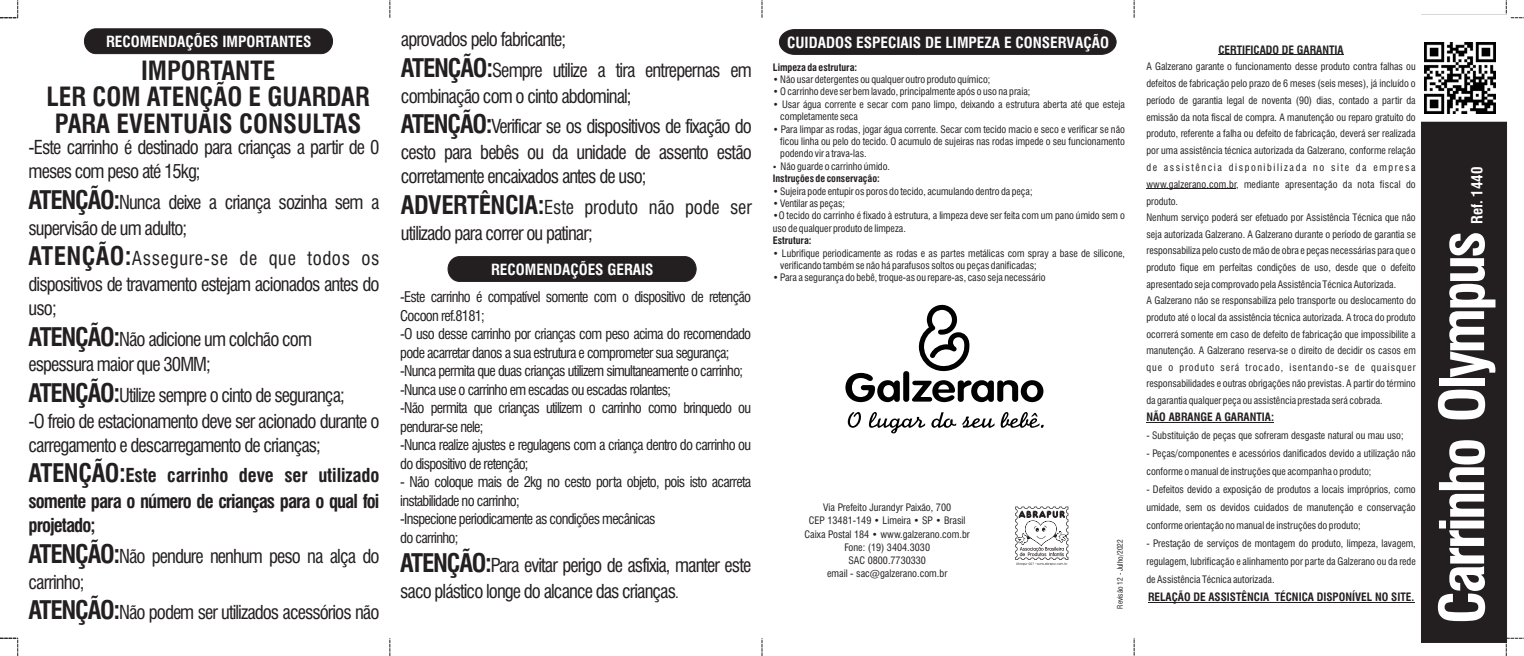
<style>
.page{position:relative;width:1524px;height:656px;background:#fff}
.page>*{position:absolute;margin:0;border:0;box-sizing:border-box;transform-origin:0 0}
.t1{font:700 condensed 60px "Swiss 721 BT";letter-spacing:-.05em;color:#fff}
.t2{font:700 condensed 25.75px/26.6px "Swiss 721 BT";color:#231f20;text-align:center}
.t3{font:condensed 18.75px/24.9px "Swiss 721 BT";letter-spacing:-.05em;color:#231f20}
.t4{font:700 condensed 18.75px/24.9px "Swiss 721 BT";letter-spacing:-.05em;color:#231f20;text-align:justify}
.t5{font:700 condensed 15px "Swiss 721 BT";color:#fff}
.t6{font:condensed 14.38px/18.5px "Swiss 721 BT";letter-spacing:-.05em;color:#231f20}
.t7{font:700 condensed 11.25px "Swiss 721 BT";color:#231f20}
.t8{font:700 condensed 11.25px "Swiss 721 BT";color:#222}
.t9{font:condensed 10px/12.4px "Swiss 721 BT";color:#231f20}
.t10{font:condensed 10px/16.8px "Swiss 721 BT";color:#222;text-align:justify}
.t11{font:700 condensed 10px "Swiss 721 BT";color:#231f20}
.t12{font:condensed 7.5px "Swiss 721 BT";color:#231f20}
.s1{font-weight:700;font-size:25px}
.s2{font-size:25px}
.s3{font-size:15px}
.s4{color:#231f20}
.s5{color:#222}
</style>
<div class="page">
<svg style="left:1134px;top:0;width:1px;height:18px"></svg>
<svg style="left:1134px;top:637px;width:1px;height:18px"></svg>
<svg style="left:389px;top:0;width:1px;height:18px"></svg>
<svg style="left:389px;top:638px;width:1px;height:18px"></svg>
<svg style="left:761px;top:0;width:1px;height:18px"></svg>
<svg style="left:761px;top:638px;width:1px;height:18px"></svg>
<svg style="left:0;top:637px;width:18px;height:19px"></svg>
<svg style="left:0;top:0;width:18px;height:18px"></svg>
<svg style="left:1506px;top:637px;width:18px;height:19px"></svg>
<svg style="left:848px;top:412px;width:13px;height:15px"></svg>
<svg style="left:869px;top:412px;width:56px;height:21px"></svg>
<svg style="left:931px;top:412px;width:25px;height:15px"></svg>
<svg style="left:962px;top:416px;width:32px;height:11px"></svg>
<svg style="left:1000px;top:412px;width:43px;height:15px"></svg>
<svg style="left:845px;top:304px;width:198px;height:98px"></svg>
<hr style="left:1218px;top:55px;width:125px;height:1px;background:#222">
<hr style="left:1146px;top:189px;width:90px;height:1px;background:#231f20">
<hr style="left:1146px;top:422px;width:128px;height:1px;background:#231f20">
<hr style="left:1148px;top:602px;width:266px;height:1px;background:#231f20">
<div style="left:84px;top:28px;width:249px;height:26px;background:#231f20;border:1px solid #231f20;border-radius:12px"></div>
<div style="left:448px;top:256px;width:248px;height:26px;background:#231f20;border:1px solid #231f20;border-radius:12px"></div>
<svg style="left:779px;top:29px;width:338px;height:26px;background:#282425"></svg>
<svg style="left:1015px;top:506px;width:53px;height:59px"></svg>
<div style="left:1421px;top:122px;width:86px;height:521px;background:#231f20"></div>
<svg style="left:1421px;top:0;width:103px;height:122px"></svg>
<img style="left:1424px;top:43px;width:71px;height:71px">
<h3 class="t5" style="left:106px;top:36px;width:207px">RECOMENDAÇÕES IMPORTANTES</h3>
<h2 class="t2" style="left:46px;top:60px;width:325px">IMPORTANTE<br>LER COM ATENÇÃO E GUARDAR<br>PARA EVENTUAIS CONSULTAS</h2>
<h3 class="t3" style="left:29px;top:137px;width:352px;line-height:24.1px">-Este carrinho é destinado para crianças a partir de 0 meses com peso até 15kg;</h3>
<h3 class="t3" style="left:29px;top:191px;width:352px;line-height:25.8px"><span class="s1">ATENÇÃO:</span>Nunca deixe a criança sozinha sem a supervisão de um adulto;</h3>
<h3 class="t3" style="left:29px;top:248px;width:352px;text-align:justify"><span class="s1">ATENÇÃO:</span>Assegure-se de que todos os dispositivos de travamento estejam acionados antes do uso;</h3>
<h3 class="t3" style="left:29px;top:328px;width:285px"><span class="s1">ATENÇÃO:</span>Não adicione um colchão com</h3>
<h3 class="t3" style="left:29px;top:354px;width:184px">espessura maior que 30MM;</h3>
<h3 class="t3" style="left:29px;top:384px;width:318px"><span class="s1">ATENÇÃO:</span>Utilize sempre o cinto de segurança;</h3>
<h3 class="t3" style="left:29px;top:410px;width:352px;line-height:24.1px">-O freio de estacionamento deve ser acionado durante o carregamento e descarregamento de crianças;</h3>
<h3 class="t4" style="left:29px;top:465px;width:352px"><span class="s2">ATENÇÃO:</span>Este carrinho deve ser utilizado somente para o número de crianças para o qual foi projetado;</h3>
<h3 class="t3" style="left:29px;top:545px;width:352px;line-height:25.8px"><span class="s1">ATENÇÃO:</span>Não pendure nenhum peso na alça do carrinho;</h3>
<h3 class="t3" style="left:29px;top:602px;width:352px"><span class="s1">ATENÇÃO:</span>Não podem ser utilizados acessórios não</h3>
<h3 class="t3" style="left:401px;top:26px;width:352px;line-height:30.6px">aprovados pelo fabricante;<br><span class="s1">ATENÇÃO:</span>Sempre utilize a tira entrepernas em</h3>
<h3 class="t3" style="left:401px;top:85px;width:232px">combinação com o cinto abdominal;</h3>
<h3 class="t3" style="left:401px;top:116px;width:352px;text-align:justify"><span class="s1">ATENÇÃO:</span>Verificar se os dispositivos de fixação do cesto para bebês ou da unidade de assento estão corretamente encaixados antes de uso;</h3>
<h3 class="t3" style="left:401px;top:196px;width:352px;line-height:25.8px"><span class="s1">ADVERTÊNCIA:</span>Este produto não pode ser utilizado para correr ou patinar;</h3>
<h3 class="t5" style="left:491px;top:263px;width:164px">RECOMENDAÇÕES GERAIS</h3>
<h3 class="t6" style="left:400px;top:289px;width:352px">-Este carrinho é compatível somente com o dispositivo de retenção<br>Cocoon ref.8181;</h3>
<h3 class="t6" style="left:400px;top:326px;width:352px">-O uso desse carrinho por crianças com peso acima do recomendado pode acarretar danos a sua estrutura e comprometer sua segurança;</h3>
<h3 class="t6" style="left:400px;top:363px;width:344px">-Nunca permita que duas crianças utilizem simultaneamente o carrinho; -Nunca use o carrinho em escadas ou escadas rolantes;</h3>
<h3 class="t6" style="left:400px;top:400px;width:352px">-Não permita que crianças utilizem o carrinho como brinquedo ou pendurar-se nele;<br>-Nunca realize ajustes e regulagens com a criança dentro do carrinho ou do dispositivo de retenção;</h3>
<h3 class="t6" style="left:400px;top:474px;width:352px">- Não coloque mais de 2kg no cesto porta objeto, pois isto acarreta instabilidade no carrinho;<br>-Inspecione periodicamente as condições mecânicas</h3>
<h3 class="t3" style="left:400px;top:554px;width:352px;line-height:25.8px"><span class="s1">ATENÇÃO:</span>Para evitar perigo de asfixia, manter este saco plástico longe do alcance das crianças<span class="s3">.</span></h3>
<h3 class="t6" style="left:400px;top:529px;width:60px">do carrinho;</h3>
<h3 class="t5" style="left:787px;top:37px;width:323px">CUIDADOS ESPECIAIS DE LIMPEZA E CONSERVAÇÃO</h3>
<p class="t11" style="left:773px;top:63px;width:86px">Limpeza da estrutura:</p>
<p class="t9" style="left:773px;top:74px;width:219px">• Não usar detergentes ou qualquer outro produto químico;</p>
<p class="t9" style="left:773px;top:87px;width:259px">• O carrinho deve ser bem lavado, principalmente após o uso na praia;</p>
<p class="t9" style="left:780px;top:99px;width:346px;text-indent:-7px">• Usar água corrente e secar com pano limpo, deixando a estrutura aberta até que esteja completamente seca</p>
<p class="t9" style="left:780px;top:124px;width:346px;text-indent:-7px">• Para limpar as rodas, jogar água corrente. Secar com tecido macio e seco e verificar se não ficou linha ou pelo do tecido. O acumulo de sujeiras nas rodas impede o seu funcionamento podendo vir a trava-las.<br>Não guarde o carrinho úmido.</p>
<p class="t11" style="left:773px;top:174px;width:109px">Instruções de conservação:</p>
<p class="t9" style="left:773px;top:186px;width:261px">• Sujeira pode entupir os poros do tecido, acumulando dentro da peça;</p>
<p class="t9" style="left:773px;top:198px;width:74px">• Ventilar as peças;</p>
<p class="t9" style="left:773px;top:210px;width:354px">•O tecido do carrinho é fixado à estrutura, a limpeza deve ser feita com um pano úmido sem o uso de qualquer produto de limpeza.</p>
<p class="t11" style="left:773px;top:236px;width:40px">Estrutura:</p>
<p class="t9" style="left:773px;top:272px;width:274px">• Para a segurança do bebê, troque-as ou repare-as, caso seja necessário</p>
<p class="t9" style="left:780px;top:248px;width:346px;text-indent:-7px">• Lubrifique periodicamente as rodas e as partes metálicas com spray a base de silicone, verificando também se não há parafusos soltos ou peças danificadas;</p>
<p class="t9" style="left:804px;top:502px;width:167px;line-height:13.1px;text-align:center">Via Prefeito Jurandyr Paixão, 700<br>CEP 13481-149 • Limeira • SP • Brasil<br>Caixa Postal 184 • www.galzerano.com.br<br>Fone: (19) 3404.3030<br>SAC 0800.7730330<br>email - sac@galzerano.com.br</p>
<p class="t12" style="left:1117px;top:608px;width:71px;rotate:-90deg">Revisão 12 - Julho/2022</p>
<p class="t8" style="left:1218px;top:45px;width:127px">CERTIFICADO DE GARANTIA</p>
<p class="t10" style="left:1146px;top:59px;width:271px">A Galzerano garante o funcionamento desse produto contra falhas ou defeitos de fabricação pelo prazo de 6 meses (seis meses), já incluído o período de garantia legal de noventa (90) dias, contado a partir da emissão da nota fiscal de compra. A manutenção ou reparo gratuito do produto, referente a falha ou defeito de fabricação, deverá ser realizada por uma assistência técnica autorizada da Galzerano, conforme relação de assistência disponibilizada no site da emp<span class="s4">resa www.galzerano.com.br,</span> mediante apresentação da nota fiscal do produto.</p>
<p class="t9" style="left:1146px;top:210px;width:271px;line-height:16.6px;text-align:justify"><span class="s5">Nenhum serviço poderá ser efetuado por Assistência Técnica que não seja autorizada Galzerano.</span> A Galzerano durante o período de garantia se responsabiliza pelo custo de mão de obra e peças necessárias para que o produto fique em perfeitas condições de uso, desde que o defeito apresentado seja comprovado pela Assistência Técnica Autorizada.</p>
<p class="t10" style="left:1146px;top:293px;width:271px">A Galzerano não se responsabiliza pelo transporte ou deslocamento do produto até o local da assistência técnica autorizada. A troca do produto ocorrerá somente em caso de defeito de fabricação que impossibilite a manutenção. A Galzerano reserva-se o direito de decidir os casos em que o produto será trocado, isentando-se de quaisquer responsabilidades e outras obrigações não previstas. A partir do término da garantia qualquer peça ou assistência prestada será cobrada.</p>
<p class="t7" style="left:1146px;top:412px;width:129px">NÃO ABRANGE A GARANTIA:</p>
<p class="t9" style="left:1146px;top:445px;width:271px;line-height:18px">- Peças/componentes e acessórios danificados devido a utilização não conforme o manual de instruções que acompanha o produto;</p>
<p class="t9" style="left:1146px;top:430px;width:259px">- Substituição de peças que sofreram desgaste natural ou mau uso;</p>
<p class="t9" style="left:1146px;top:481px;width:271px;line-height:18px;text-align:justify">- Defeitos devido a exposição de produtos a locais impróprios, como umidade, sem os devidos cuidados de manutenção e conservação conforme orientação no manual de instruções do produto;</p>
<p class="t9" style="left:1146px;top:535px;width:271px;line-height:18px;text-align:justify">- Prestação de serviços de montagem do produto, limpeza, lavagem, regulagem, lubrificação e alinhamento por parte da Galzerano ou da rede de Assistência Técnica autorizada.</p>
<p class="t7" style="left:1148px;top:592px;width:268px">RELAÇÃO DE ASSISTÊNCIA TÉCNICA DISPONÍVEL NO SITE.</p>
<h3 class="t5" style="left:1471px;top:224px;width:59px;rotate:-90deg">Ref. 1440</h3>
<h1 class="t1" style="left:1438px;top:624px;width:394px;rotate:-90deg">Carrinho Olympus</h1>
</div>
